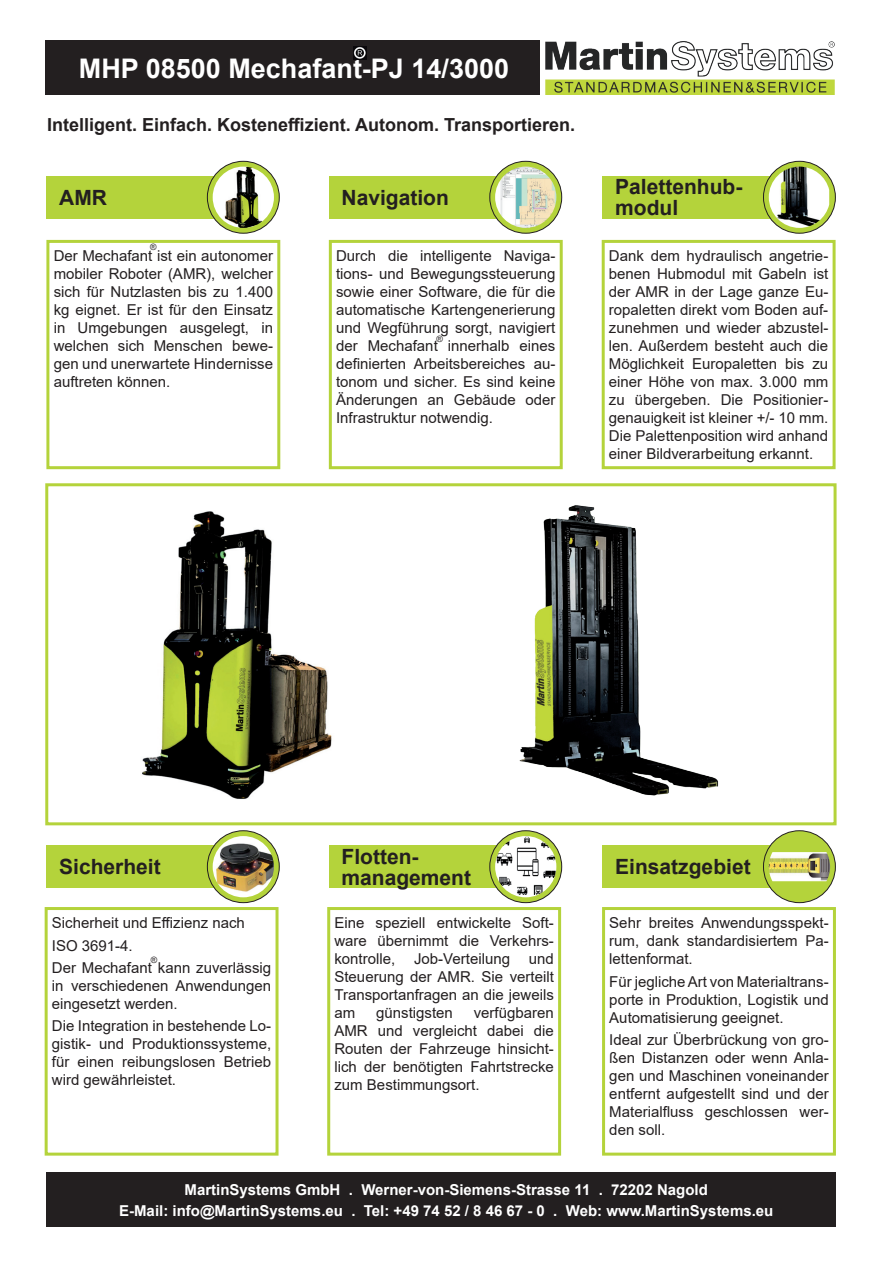
<style>
.page{position:relative;width:893px;height:1263px;background:#fff}
.page>*{position:absolute;margin:0;border:0;box-sizing:border-box;transform-origin:0 0}
.t1{font:700 27px "Arial";color:#fff}
.t2{font:700 21px/21px "Arial";color:#231f20}
.t3{font:700 18px "Arial";color:#231f20}
.t4{font:15px/18px "Arial";color:#231f20;text-align:justify}
.t5{font:700 15px/21px "Arial";color:#fff;text-align:center}
.t6{font:8.7px "Arial";color:#231f20}
</style>
<div class="page">
<div style="left:45px;top:40px;width:495px;height:55px;background:#231f20"></div>
<div style="left:45px;top:483px;width:791px;height:342px;border:3px solid #b4d33b"></div>
<div style="left:602px;top:240px;width:234px;height:229px;border:3px solid #b4d33b"></div>
<div style="left:329px;top:240px;width:234px;height:229px;border:3px solid #b4d33b"></div>
<div style="left:46px;top:240px;width:234px;height:229px;border:3px solid #b4d33b"></div>
<div style="left:602px;top:907px;width:234px;height:248px;border:3px solid #b4d33b"></div>
<div style="left:327px;top:907px;width:234px;height:248px;border:3px solid #b4d33b"></div>
<div style="left:47px;top:1172px;width:789px;height:55px;background:#231f20"></div>
<div style="left:46px;top:176px;width:184px;height:42px;background:#b4d33b"></div>
<svg style="left:207px;top:161px;width:72px;height:72px"></svg>
<div style="left:207px;top:161px;width:72px;height:72px;border:1px solid #231f20;border-radius:50%"></div>
<img style="left:213px;top:167px;width:61px;height:61px;border-radius:31px">
<div style="left:329px;top:176px;width:184px;height:42px;background:#b4d33b"></div>
<svg style="left:490px;top:161px;width:72px;height:72px"></svg>
<div style="left:490px;top:161px;width:72px;height:72px;border:1px solid #231f20;border-radius:50%"></div>
<img style="left:495px;top:167px;width:61px;height:61px;border-radius:31px">
<div style="left:602px;top:176px;width:184px;height:42px;background:#b4d33b"></div>
<svg style="left:763px;top:161px;width:72px;height:72px"></svg>
<div style="left:763px;top:161px;width:73px;height:72px;border:1px solid #231f20;border-radius:50%"></div>
<img style="left:769px;top:167px;width:60px;height:61px">
<div style="left:46px;top:845px;width:184px;height:43px;background:#b4d33b"></div>
<svg style="left:207px;top:831px;width:72px;height:72px"></svg>
<div style="left:207px;top:830px;width:72px;height:73px;border:1px solid #231f20;border-radius:50%"></div>
<img style="left:213px;top:836px;width:61px;height:61px;border-radius:31px">
<div style="left:329px;top:845px;width:184px;height:43px;background:#b4d33b"></div>
<svg style="left:490px;top:831px;width:72px;height:72px"></svg>
<div style="left:490px;top:830px;width:72px;height:73px;border:1px solid #231f20;border-radius:50%"></div>
<img style="left:495px;top:836px;width:61px;height:61px;border-radius:31px">
<div style="left:602px;top:845px;width:184px;height:43px;background:#b4d33b"></div>
<div style="left:763px;top:831px;width:72px;height:72px;background:#b4d33b;border-radius:50%"></div>
<div style="left:763px;top:830px;width:73px;height:73px;border:1px solid #231f20;border-radius:50%"></div>
<img style="left:769px;top:852px;width:61px;height:29px">
<img style="left:545px;top:41px;width:290px;height:54px">
<div style="left:45px;top:907px;width:234px;height:248px;border:3px solid #b4d33b"></div>
<img style="left:142px;top:511px;width:190px;height:289px">
<img style="left:519px;top:505px;width:200px;height:291px">
<svg style="left:354px;top:47px;width:13px;height:13px"></svg>
<h1 class="t1" style="left:79px;top:49px;width:432px">MHP 08500 Mechafant-PJ 14/3000</h1>
<p class="t3" style="left:47px;top:112px;width:529px">Intelligent. Einfach. Kosteneffizient. Autonom. Transportieren.</p>
<h2 class="t2" style="left:59px;top:187px;width:49px">AMR</h2>
<h2 class="t2" style="left:342px;top:187px;width:109px">Navigation</h2>
<h2 class="t2" style="left:615px;top:177px;width:129px">Palettenhub&shy;modul</h2>
<p class="t6" style="left:150px;top:241px;width:8px">®</p>
<p class="t4" style="left:54px;top:247px;width:221px">Der Mechafant ist ein autonomer mobiler Roboter (AMR), welcher sich für Nutzlasten bis zu 1.400 kg eignet. Er ist für den Einsatz in Umgebungen ausgelegt, in welchen sich Menschen bewe&shy;gen und unerwartete Hindernisse auftreten können.</p>
<p class="t4" style="left:336px;top:247px;width:221px">Durch die intelligente Naviga&shy;tions- und Bewegungssteuerung sowie einer Software, die für die automatische Kartengenerierung und Wegführung sorgt, navigiert der Mechafant innerhalb eines definierten Arbeitsbereiches au&shy;tonom und sicher. Es sind keine Änderungen an Gebäude oder Infrastruktur notwendig.</p>
<p class="t6" style="left:437px;top:333px;width:8px">®</p>
<p class="t4" style="left:609px;top:247px;width:221px">Dank dem hydraulisch angetrie&shy;benen Hubmodul mit Gabeln ist der AMR in der Lage ganze Eu&shy;ropaletten direkt vom Boden auf&shy;zunehmen und wieder abzustel&shy;len. Außerdem besteht auch die Möglichkeit Europaletten bis zu einer Höhe von max. 3.000 mm zu übergeben. Die Positionier&shy;genauigkeit ist kleiner +/- 10 mm.<br>Die Palettenposition wird anhand einer Bildverarbeitung erkannt.</p>
<h2 class="t2" style="left:59px;top:857px;width:103px">Sicherheit</h2>
<h2 class="t2" style="left:342px;top:846px;width:131px">Flotten&shy;management</h2>
<h2 class="t2" style="left:615px;top:857px;width:137px">Einsatzgebiet</h2>
<p class="t4" style="left:52px;top:912px;width:221px;line-height:22.2px;text-align:left">Sicherheit und Effizienz nach<br>ISO 3691-4.<br>Der Mechafant kann zuverlässig</p>
<p class="t4" style="left:52px;top:976px;width:221px">in verschiedenen Anwendungen eingesetzt werden.</p>
<p class="t4" style="left:52px;top:1017px;width:221px">Die Integration in bestehende Lo&shy;gistik- und Produktionssysteme, für einen reibungslosen Betrieb wird gewährleistet.</p>
<p class="t4" style="left:334px;top:914px;width:221px">Eine speziell entwickelte Soft&shy;ware übernimmt die Verkehrs&shy;kontrolle,</p>
<p class="t4" style="left:609px;top:914px;width:221px">Sehr breites Anwendungsspekt&shy;rum, dank standardisiertem Pa&shy;lettenformat.</p>
<p class="t4" style="left:609px;top:972px;width:221px">Für jegliche Art von Materialtrans&shy;porte in Produktion, Logistik und Automatisierung geeignet.</p>
<p class="t4" style="left:609px;top:1030px;width:221px">Ideal zur Überbrückung von gro&shy;ßen Distanzen oder wenn Anla&shy;gen und Maschinen voneinander entfernt aufgestellt sind und der Materialfluss geschlossen wer&shy;den soll.</p>
<p class="t4" style="left:334px;top:950px;width:221px;text-indent:194px">und Steuerung der AMR. Sie verteilt Transportanfragen an die jeweils am</p>
<p class="t4" style="left:414px;top:950px;width:97px">Job-Verteilung</p>
<p class="t6" style="left:151px;top:954px;width:8px">®</p>
<p class="t4" style="left:334px;top:1004px;width:221px;text-indent:139px">verfügbaren AMR und vergleicht dabei die Routen der Fahrzeuge hinsicht&shy;lich der benötigten Fahrtstrecke zum Bestimmungsort.</p>
<p class="t4" style="left:376px;top:1004px;width:78px">günstigsten</p>
<p class="t5" style="left:119px;top:1179px;width:656px">MartinSystems GmbH . Werner-von-Siemens-Strasse 11 . 72202 Nagold<br>E-Mail: info@MartinSystems.eu . Tel: +49 74 52 / 8 46 67 - 0 . Web: www.MartinSystems.eu</p>
</div>
